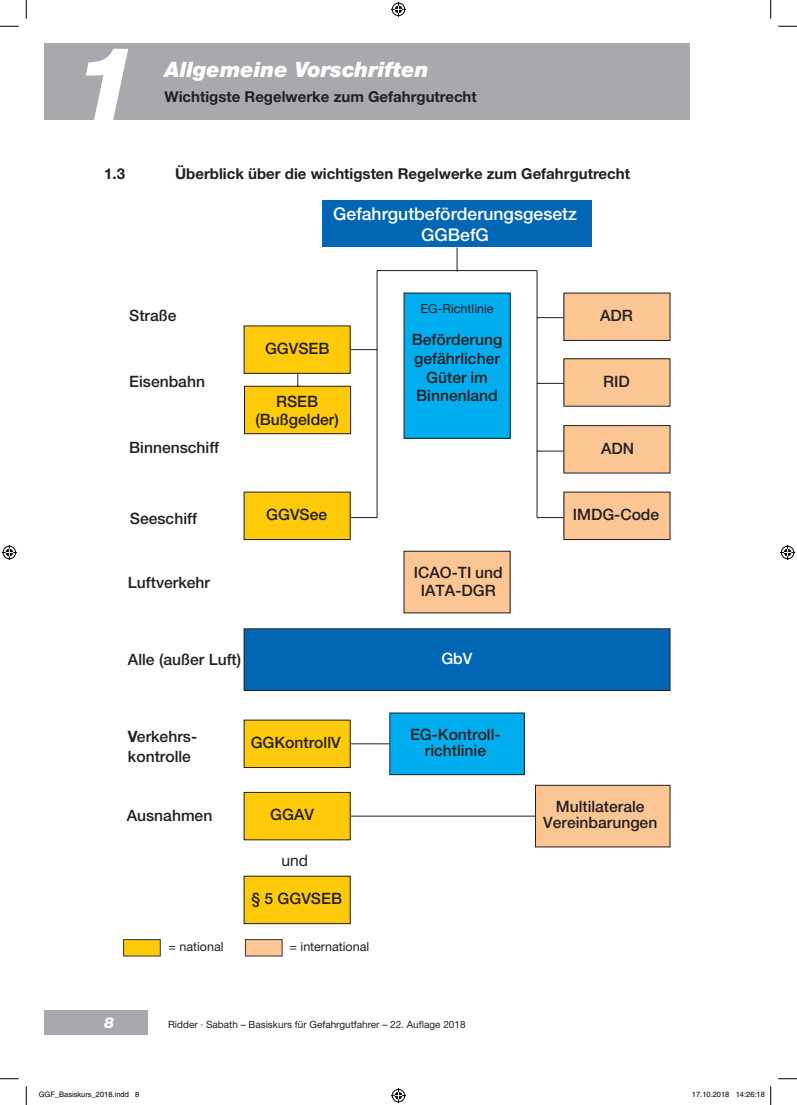
<style>
.page{position:relative;width:797px;height:1105px;background:#fff}
.page>*{position:absolute;margin:0;border:0;box-sizing:border-box;transform-origin:0 0}
.t1{font:italic 800 106.25px "Helvetica Neue LT Std";color:#fff}
.t2{font:italic 900 21.25px "Helvetica Neue LT Std";color:#fff}
.t3{font:500 17.5px/21px "Helvetica Neue";color:#fff;text-align:center}
.t4{font:500 15.62px/18.8px "Helvetica Neue";color:#231f20;text-align:center}
.t5{font:500 15.62px "Helvetica Neue";color:#fff}
.t6{font:15.62px "Helvetica Neue";color:#231f20}
.t7{font:700 15px "Helvetica Neue LT Std";color:#231f20}
.t8{font:italic 900 15px "Helvetica Neue LT Std";color:#fff}
.t9{font:12.5px "Helvetica Neue";color:#231f20}
.t10{font:10px "Helvetica Neue LT Std";color:#231f20}
.t11{font:7.5px "Helvetica";color:#000}
.s1{font-weight:700}
</style>
<div class="page">
<div style="left:44px;top:1010px;width:103px;height:25px;background:#a8a9ad"></div>
<div style="left:44px;top:43px;width:645px;height:77px;background:#a8a9ad"></div>
<div style="left:404px;top:293px;width:106px;height:145px;background:#00aeef"></div>
<div style="left:390px;top:713px;width:134px;height:62px;background:#00aeef"></div>
<div style="left:389px;top:713px;width:135px;height:62px;border:1px solid #231f20"></div>
<div style="left:564px;top:293px;width:106px;height:47px;background:#fcc694"></div>
<div style="left:563px;top:293px;width:107px;height:48px;border:1px solid #231f20"></div>
<div style="left:564px;top:359px;width:106px;height:47px;background:#fcc694"></div>
<div style="left:563px;top:358px;width:107px;height:48px;border:1px solid #231f20"></div>
<div style="left:564px;top:426px;width:106px;height:47px;background:#fcc694"></div>
<div style="left:563px;top:425px;width:107px;height:48px;border:1px solid #231f20"></div>
<div style="left:564px;top:492px;width:106px;height:47px;background:#fcc694"></div>
<div style="left:563px;top:492px;width:107px;height:48px;border:1px solid #231f20"></div>
<div style="left:404px;top:551px;width:106px;height:62px;background:#fcc694"></div>
<div style="left:404px;top:551px;width:106px;height:62px;border:1px solid #231f20"></div>
<div style="left:244px;top:629px;width:426px;height:61px;background:#0166b3"></div>
<div style="left:244px;top:628px;width:426px;height:63px;border:1px solid #231f20"></div>
<div style="left:244px;top:326px;width:106px;height:47px;background:#feca0a"></div>
<div style="left:244px;top:492px;width:106px;height:47px;background:#feca0a"></div>
<div style="left:245px;top:940px;width:37px;height:16px;background:#fcc694"></div>
<div style="left:245px;top:939px;width:37px;height:17px;border:1px solid #363539"></div>
<div style="left:124px;top:940px;width:36px;height:16px;background:#feca0a"></div>
<div style="left:123px;top:939px;width:38px;height:17px;border:1px solid #363539"></div>
<div style="left:244px;top:492px;width:106px;height:48px;border:1px solid #231f20"></div>
<div style="left:322px;top:200px;width:269px;height:47px;background:#0166b3"></div>
<hr style="left:377px;top:271px;width:1px;height:247px;background:#231f20">
<hr style="left:536px;top:271px;width:1px;height:247px;background:#231f20">
<hr style="left:377px;top:270px;width:160px;height:1px;background:#231f20">
<svg style="left:537px;top:317px;width:26px;height:1px"></svg>
<svg style="left:350px;top:349px;width:27px;height:1px"></svg>
<svg style="left:537px;top:383px;width:26px;height:1px"></svg>
<svg style="left:537px;top:451px;width:26px;height:1px"></svg>
<svg style="left:350px;top:517px;width:27px;height:1px"></svg>
<hr style="left:350px;top:743px;width:39px;height:1px;background:#231f20">
<svg style="left:537px;top:517px;width:26px;height:1px"></svg>
<svg style="left:457px;top:247px;width:1px;height:23px"></svg>
<div style="left:244px;top:720px;width:106px;height:47px;background:#feca0a"></div>
<div style="left:244px;top:720px;width:106px;height:48px;border:1px solid #231f20"></div>
<svg style="left:244px;top:373px;width:107px;height:61px"></svg>
<svg style="left:350px;top:785px;width:320px;height:62px"></svg>
<div style="left:244px;top:792px;width:106px;height:48px;background:#feca0a"></div>
<div style="left:244px;top:792px;width:106px;height:48px;border:1px solid #231f20"></div>
<div style="left:244px;top:876px;width:106px;height:48px;background:#feca0a"></div>
<div style="left:244px;top:876px;width:106px;height:48px;border:1px solid #231f20"></div>
<svg style="left:0;top:25px;width:19px;height:2px"></svg>
<svg style="left:778px;top:25px;width:19px;height:2px"></svg>
<svg style="left:0;top:1078px;width:19px;height:1px"></svg>
<svg style="left:778px;top:1078px;width:19px;height:1px"></svg>
<svg style="left:25px;top:0;width:2px;height:19px"></svg>
<svg style="left:25px;top:1086px;width:2px;height:19px"></svg>
<svg style="left:770px;top:0;width:1px;height:19px"></svg>
<svg style="left:391px;top:2px;width:15px;height:15px"></svg>
<svg style="left:391px;top:1088px;width:15px;height:15px"></svg>
<svg style="left:2px;top:545px;width:15px;height:15px"></svg>
<svg style="left:780px;top:545px;width:15px;height:15px"></svg>
<svg style="left:770px;top:1086px;width:1px;height:19px"></svg>
<h1 class="t1" style="left:73px;top:22px;width:68px">1</h1>
<h2 class="t2" style="left:164px;top:56px;width:265px">Allgemeine Vorschriften</h2>
<p class="t7" style="left:164px;top:87px;width:314px">Wichtigste Regelwerke zum Gefahrgutrecht</p>
<p class="t7" style="left:104px;top:164px;width:22px">1.3</p>
<p class="t7" style="left:175px;top:164px;width:456px">Überblick über die wichtigsten Regelwerke zum Gefahrgutrecht</p>
<p class="t3" style="left:333px;top:203px;width:245px">Gefahrgutbeförderungsgesetz<br>GGBefG</p>
<p class="t4" style="left:129px;top:306px;width:49px">Straße</p>
<p class="t4" style="left:129px;top:372px;width:77px">Eisenbahn</p>
<p class="t4" style="left:265px;top:339px;width:66px">GGVSEB</p>
<p class="t4" style="left:255px;top:391px;width:85px">RSEB (Bußgelder)</p>
<p class="t9" style="left:420px;top:301px;width:75px">EG-Richtlinie</p>
<p class="t4" style="left:412px;top:330px;width:92px">Beförderung gefährlicher<br>Güter im<br>Binnenland</p>
<p class="t4" style="left:600px;top:306px;width:34px">ADR</p>
<p class="t4" style="left:603px;top:372px;width:28px">RID</p>
<p class="t4" style="left:129px;top:438px;width:91px">Binnenschiff</p>
<p class="t4" style="left:601px;top:438px;width:35px">ADN</p>
<p class="t4" style="left:130px;top:509px;width:69px">Seeschiff</p>
<p class="t4" style="left:266px;top:505px;width:62px">GGVSee</p>
<p class="t4" style="left:572px;top:505px;width:88px">IMDG-Code</p>
<p class="t4" style="left:128px;top:572px;width:84px">Luftverkehr</p>
<p class="t4" style="left:414px;top:562px;width:91px">ICAO-TI und<br>IATA-DGR</p>
<p class="t4" style="left:128px;top:650px;width:115px">Alle (außer Luft)</p>
<p class="t5" style="left:441px;top:649px;width:33px">GbV</p>
<p class="t4" style="left:128px;top:726px;width:71px;line-height:20px;text-align:left"><span class="s1">V</span>erkehrs&shy;kontrolle</p>
<p class="t4" style="left:251px;top:733px;width:92px">GGKontrollV</p>
<p class="t4" style="left:410px;top:726px;width:92px;line-height:16px">EG-Kontroll&shy;richtlinie</p>
<p class="t4" style="left:127px;top:806px;width:87px">Ausnahmen</p>
<p class="t4" style="left:543px;top:798px;width:116px;line-height:16px">Multilaterale<br>Vereinbarungen</p>
<p class="t4" style="left:270px;top:805px;width:45px">GGAV</p>
<p class="t6" style="left:281px;top:851px;width:28px">und</p>
<p class="t4" style="left:251px;top:889px;width:92px">§ 5 GGVSEB</p>
<p class="t9" style="left:168px;top:939px;width:57px">= national</p>
<p class="t9" style="left:289px;top:939px;width:81px">= international</p>
<p class="t8" style="left:104px;top:1013px;width:12px">8</p>
<p class="t10" style="left:168px;top:1019px;width:299px">Ridder ∙ Sabath – Basiskurs für Gefahrgutfahrer – 22. Auflage 2018</p>
<p class="t11" style="left:39px;top:1090px;width:102px">GGF_Basiskurs_2018.indd 8</p>
<p class="t11" style="left:692px;top:1090px;width:74px">17.10.2018 14:26:18</p>
</div>
